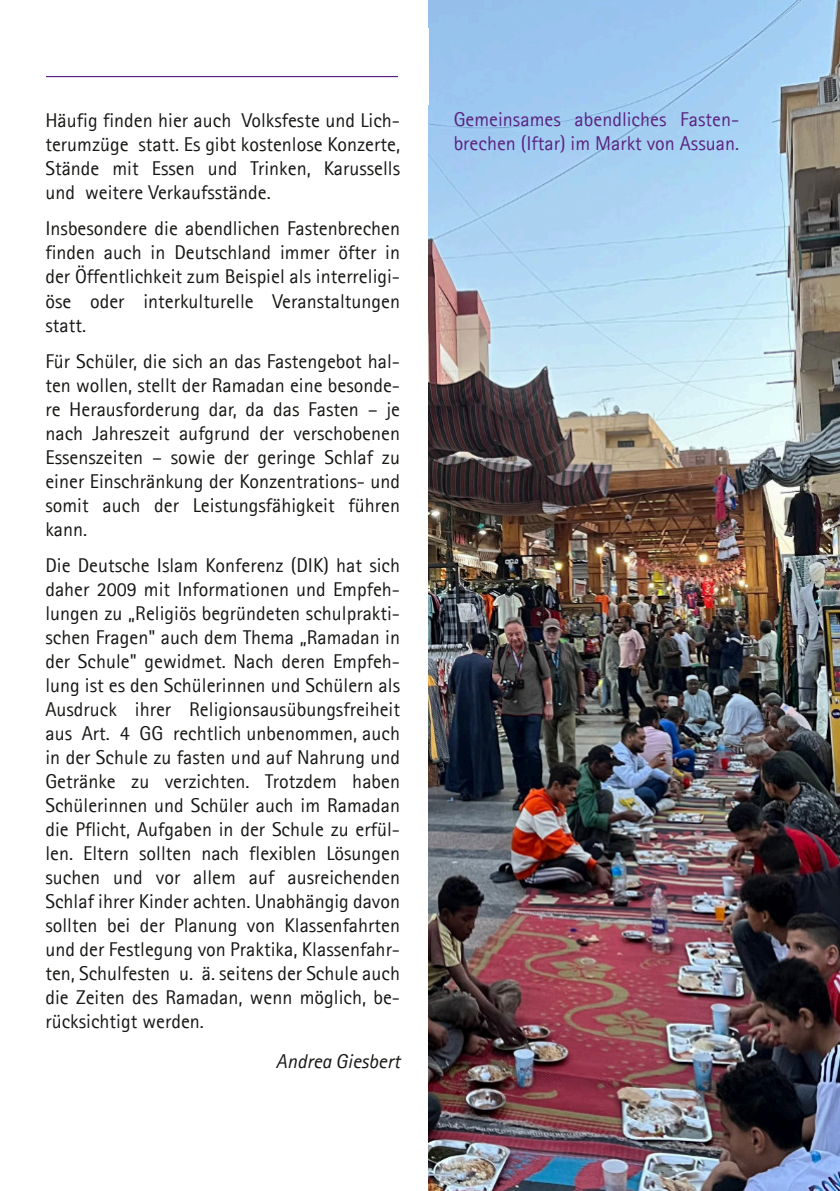
<style>
.page{position:relative;width:840px;height:1191px;background:#fff}
.page>*{position:absolute;margin:0;border:0;box-sizing:border-box;transform-origin:0 0}
.t1{font:20px/24px "Agfa Rotis Sans Serif";color:#181715;text-align:justify}
.t2{font:20px/24px "Agfa Rotis Sans Serif";color:#5a2381}
.t3{font:italic 20px "Agfa Rotis Sans Serif";color:#181715}
</style>
<div class="page">
<hr style="left:46px;top:76px;width:736px;height:1px;background:#5a2381">
<img style="left:428px;top:0;width:411px;height:1191px">
<div style="left:397px;top:29px;width:31px;height:76px;background:#fff"></div>
<p class="t1" style="left:45px;top:110px;width:356px">Häufig finden hier auch Volksfeste und Lich&shy;terumzüge statt. Es gibt kostenlose Konzerte, Stände mit Essen und Trinken, Karussells und weitere Verkaufsstände.</p>
<p class="t1" style="left:45px;top:218px;width:356px">Insbesondere die abendlichen Fastenbrechen finden auch in Deutschland immer öfter in der Öffentlichkeit zum Beispiel als interreligi&shy;öse oder interkulturelle Veranstaltungen statt.</p>
<p class="t1" style="left:45px;top:350px;width:356px">Für Schüler, die sich an das Fastengebot hal&shy;ten wollen, stellt der Ramadan eine besonde&shy;re Herausforderung dar, da das Fasten – je nach Jahreszeit aufgrund der verschobenen Essenszeiten – sowie der geringe Schlaf zu einer Einschränkung der Konzentrations- und somit auch der Leistungsfähigkeit führen kann.</p>
<p class="t1" style="left:45px;top:554px;width:356px">Die Deutsche Islam Konferenz (DIK) hat sich daher 2009 mit Informationen und Empfeh&shy;lungen zu „Religiös begründeten schulprakti&shy;schen Fragen" auch dem Thema „Ramadan in der Schule" gewidmet. Nach deren Empfeh&shy;lung ist es den Schülerinnen und Schülern als Ausdruck ihrer Religionsausübungsfreiheit aus Art. 4 GG rechtlich unbenommen, auch in der Schule zu fasten und auf Nahrung und Getränke zu verzichten. Trotzdem haben Schülerinnen und Schüler auch im Ramadan die Pflicht, Aufgaben in der Schule zu erfül&shy;len. Eltern sollten nach flexiblen Lösungen suchen und vor allem auf ausreichenden Schlaf ihrer Kinder achten. Unabhängig davon sollten bei der Planung von Klassenfahrten und der Festlegung von Praktika, Klassenfahr&shy;ten, Schulfesten u. ä. seitens der Schule auch die Zeiten des Ramadan, wenn möglich, be&shy;rücksichtigt werden.</p>
<p class="t3" style="left:276px;top:1054px;width:126px">Andrea Giesbert</p>
<p class="t2" style="left:453px;top:108px;width:287px">Gemeinsames abendliches Fasten&shy;brechen (Iftar) im Markt von Assuan.</p>
</div>
